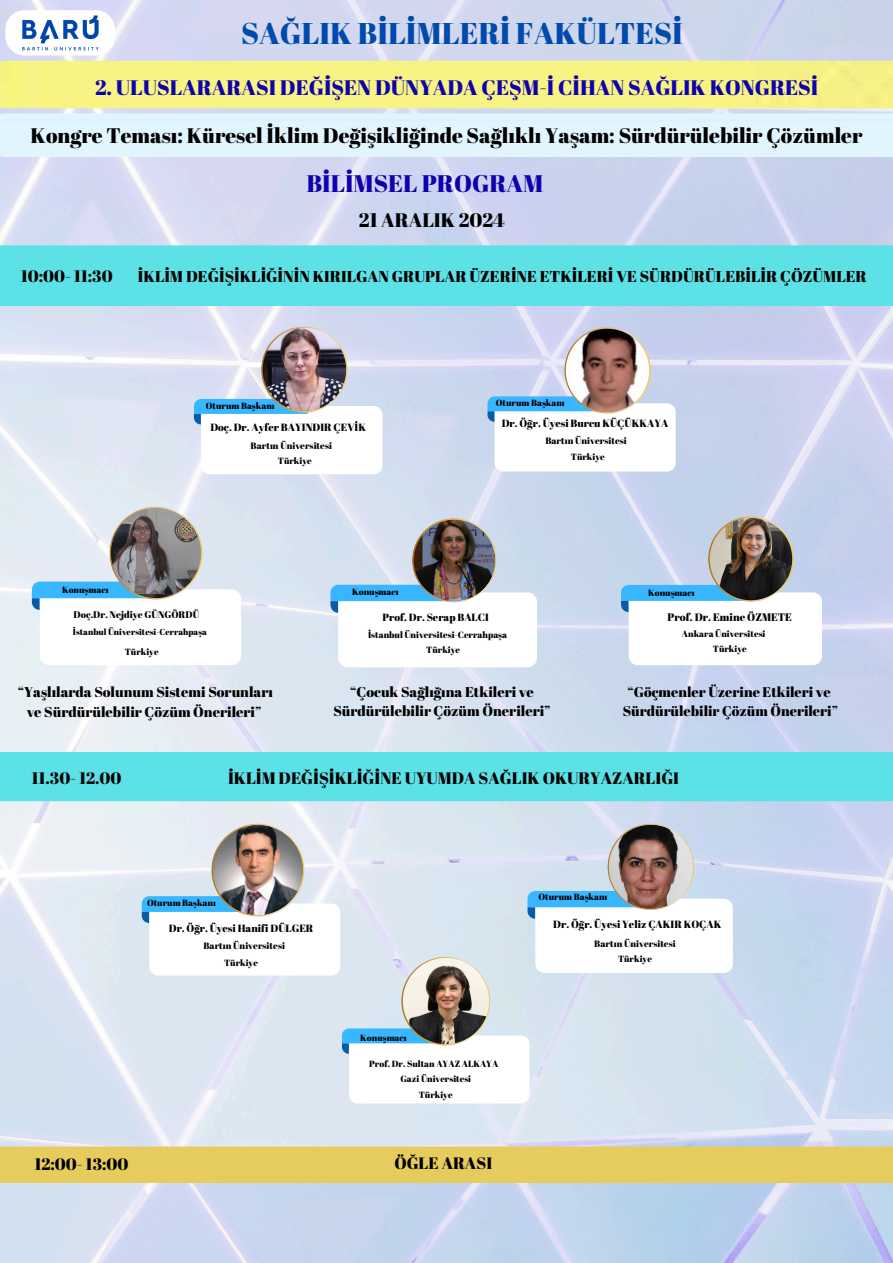
<style>
.page{position:relative;width:893px;height:1263px;background:#fff}
.page>*{position:absolute;margin:0;border:0;box-sizing:border-box;transform-origin:0 0}
.t1{font:30px "Abril Fatface";color:#004aad}
.t2{font:24px "Abril Fatface";color:#0e00ad}
.t3{font:21px "Abril Fatface";color:#000}
.t4{font:21px "Abril Fatface";color:#0e00ad}
.t5{font:19.5px "Abril Fatface";color:#000}
.t6{font:16.5px "Abril Fatface";color:#000}
.t7{font:15.75px "Abril Fatface";color:#000}
.t8{font:14.25px/19.6px "Abril Fatface";color:#000;text-align:center}
.t9{font:14.1px "Abril Fatface";color:#000}
.t10{font:10.88px "Abril Fatface";color:#000}
.t11{font:10.5px "Abril Fatface";color:#000}
.t12{font:9.6px "Abril Fatface";color:#000}
.t13{font:9.3px "Abril Fatface";color:#000}
.t14{font:9px "Abril Fatface";color:#000}
.t15{font:8.7px "Abril Fatface";color:#000}
</style>
<div class="page">
<img style="left:0;top:0;width:893px;height:1263px">
<div style="left:0;top:113px;width:893px;height:44px;background:#e1f5ff"></div>
<div style="left:0;top:61px;width:893px;height:47px;background:#f7f483"></div>
<div style="left:0;top:245px;width:893px;height:61px;background:#5ce1e6"></div>
<svg style="left:194px;top:399px;width:188px;height:75px"></svg>
<img style="left:261px;top:326px;width:86px;height:87px">
<svg style="left:487px;top:396px;width:188px;height:75px"></svg>
<img style="left:564px;top:327px;width:87px;height:86px">
<svg style="left:32px;top:582px;width:209px;height:83px"></svg>
<img style="left:110px;top:507px;width:92px;height:93px">
<svg style="left:342px;top:1028px;width:187px;height:75px"></svg>
<img style="left:401px;top:957px;width:89px;height:88px">
<svg style="left:330px;top:585px;width:207px;height:82px"></svg>
<img style="left:412px;top:518px;width:84px;height:84px">
<svg style="left:621px;top:585px;width:201px;height:80px"></svg>
<img style="left:708px;top:516px;width:85px;height:86px">
<div style="left:0;top:752px;width:893px;height:49px;background:#5ce1e6"></div>
<svg style="left:142px;top:896px;width:198px;height:79px"></svg>
<svg style="left:527px;top:891px;width:206px;height:82px"></svg>
<div style="left:0;top:1146px;width:893px;height:37px;background:#e6cc5c"></div>
<img style="left:5px;top:10px;width:110px;height:45px;border-radius:19px">
<img style="left:607px;top:824px;width:87px;height:86px">
<img style="left:211px;top:824px;width:93px;height:92px">
<p class="t1" style="left:241px;top:12px;width:443px">SAĞLIK BİLİMLERİ FAKÜLTESİ</p>
<p class="t4" style="left:95px;top:72px;width:725px">2. ULUSLARARASI DEĞİŞEN DÜNYADA ÇEŞM-İ CİHAN SAĞLIK KONGRESİ</p>
<p class="t3" style="left:31px;top:120px;width:833px">Kongre Teması: Küresel İklim Değişikliğinde Sağlıklı Yaşam: Sürdürülebilir Çözümler</p>
<p class="t2" style="left:306px;top:166px;width:238px">BİLİMSEL PROGRAM</p>
<p class="t5" style="left:359px;top:207px;width:148px">21 ARALIK 2024</p>
<p class="t6" style="left:21px;top:264px;width:93px">10:00- 11:30</p>
<p class="t7" style="left:138px;top:266px;width:730px">İKLİM DEĞİŞİKLİĞİNİN KIRILGAN GRUPLAR ÜZERİNE ETKİLERİ VE SÜRDÜRÜLEBİLİR ÇÖZÜMLER</p>
<h1 class="t14" style="left:206px;top:399px;width:70px">Oturum Başkanı</h1>
<h3 class="t14" style="left:496px;top:396px;width:70px">Oturum Başkanı</h3>
<p class="t11" style="left:210px;top:420px;width:157px">Doç. Dr. Ayfer BAYINDIR ÇEVİK</p>
<p class="t13" style="left:250px;top:439px;width:82px">Bartın Üniversitesi</p>
<p class="t11" style="left:502px;top:416px;width:168px">Dr. Öğr. Üyesi Burcu KÜÇÜKKAYA</p>
<p class="t13" style="left:545px;top:434px;width:82px">Bartın Üniversitesi</p>
<h6 class="t14" style="left:278px;top:455px;width:35px">Türkiye</h6>
<h5 class="t14" style="left:571px;top:451px;width:35px">Türkiye</h5>
<p class="t14" style="left:62px;top:584px;width:48px">Konuşmacı</p>
<p class="t14" style="left:352px;top:585px;width:48px">Konuşmacı</p>
<p class="t14" style="left:648px;top:587px;width:48px">Konuşmacı</p>
<p class="t12" style="left:74px;top:608px;width:127px">Doç.Dr. Nejdiye GÜNGÖRDÜ</p>
<p class="t15" style="left:73px;top:626px;width:135px">İstanbul Üniversitesi-Cerrahpaşa</p>
<p class="t10" style="left:667px;top:609px;width:126px">Prof. Dr. Emine ÖZMETE</p>
<p class="t11" style="left:383px;top:610px;width:108px">Prof. Dr. Serap BALCI</p>
<p class="t14" style="left:368px;top:629px;width:140px">İstanbul Üniversitesi-Cerrahpaşa</p>
<p class="t14" style="left:682px;top:627px;width:84px">Ankara Üniversitesi</p>
<p class="t14" style="left:125px;top:645px;width:35px">Türkiye</p>
<p class="t14" style="left:713px;top:642px;width:35px">Türkiye</p>
<p class="t14" style="left:426px;top:644px;width:35px">Türkiye</p>
<p class="t8" style="left:18px;top:682px;width:257px">“Yaşlılarda Solunum Sistemi Sorunları ve Sürdürülebilir Çözüm Önerileri”</p>
<p class="t9" style="left:627px;top:682px;width:205px">“Göçmenler Üzerine Etkileri ve</p>
<p class="t8" style="left:350px;top:681px;width:185px">“Çocuk Sağlığına Etkileri ve</p>
<p class="t8" style="left:333px;top:701px;width:219px">Sürdürülebilir Çözüm Önerileri”</p>
<p class="t9" style="left:623px;top:701px;width:217px">Sürdürülebilir Çözüm Önerileri”</p>
<p class="t6" style="left:31px;top:766px;width:91px">11.30- 12.00</p>
<p class="t6" style="left:228px;top:766px;width:452px">İKLİM DEĞİŞİKLİĞİNE UYUMDA SAĞLIK OKURYAZARLIĞI</p>
<p class="t14" style="left:147px;top:897px;width:70px">Oturum Başkanı</p>
<p class="t11" style="left:169px;top:921px;width:146px">Dr. Öğr. Üyesi Hanifi DÜLGER</p>
<p class="t13" style="left:203px;top:939px;width:82px">Bartın Üniversitesi</p>
<p class="t14" style="left:538px;top:891px;width:70px">Oturum Başkanı</p>
<p class="t11" style="left:553px;top:917px;width:170px">Dr. Öğr. Üyesi Yeliz ÇAKIR KOÇAK</p>
<p class="t13" style="left:594px;top:937px;width:82px">Bartın Üniversitesi</p>
<p class="t14" style="left:224px;top:956px;width:35px">Türkiye</p>
<p class="t14" style="left:618px;top:952px;width:35px">Türkiye</p>
<p class="t14" style="left:360px;top:1031px;width:48px">Konuşmacı</p>
<p class="t14" style="left:369px;top:1058px;width:130px">Prof. Dr. Sultan AYAZ ALKAYA</p>
<p class="t14" style="left:400px;top:1073px;width:71px">Gazi Üniversitesi</p>
<p class="t14" style="left:419px;top:1088px;width:35px">Türkiye</p>
<p class="t6" style="left:34px;top:1153px;width:95px">12:00- 13:00</p>
<p class="t6" style="left:394px;top:1151px;width:99px">ÖĞLE ARASI</p>
</div>
